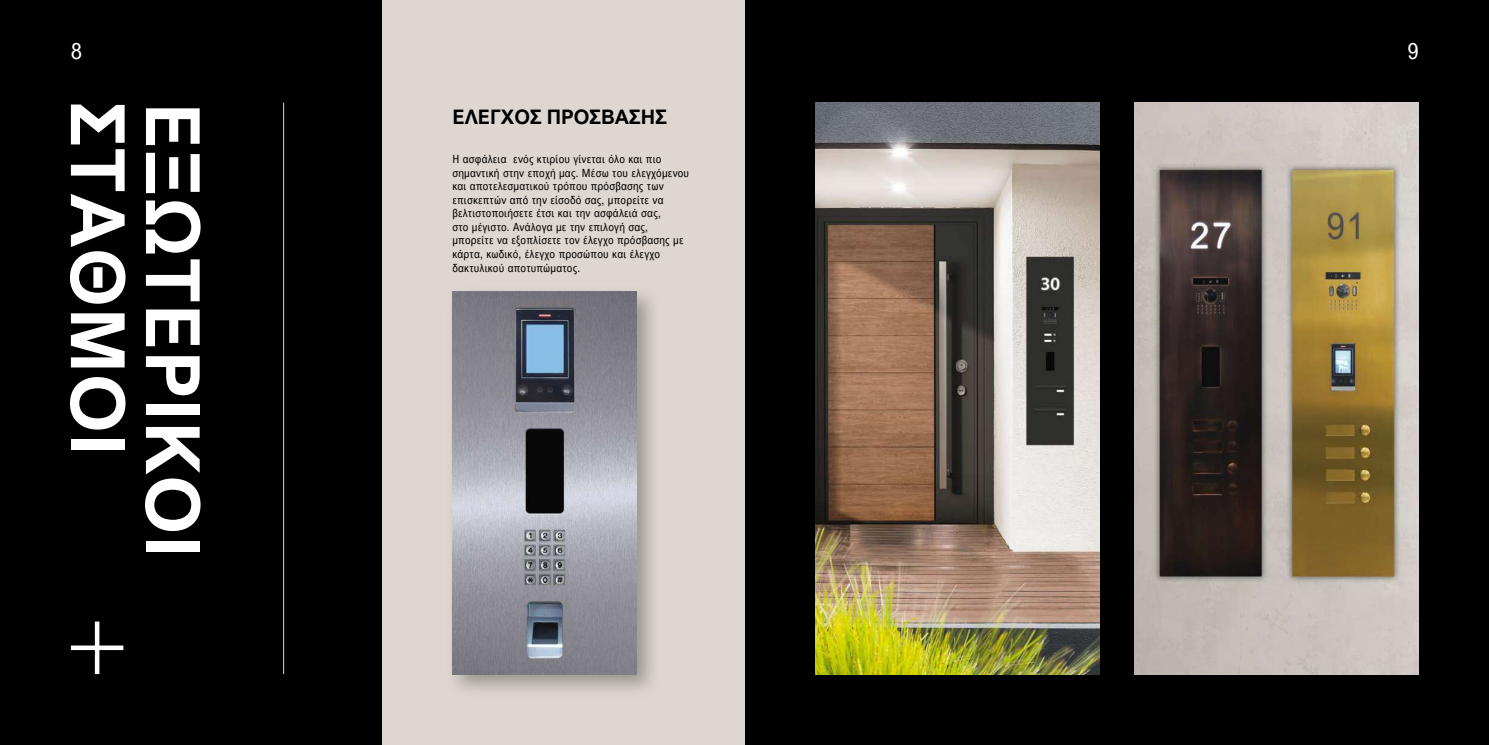
<style>
.page{position:relative;width:1489px;height:745px;background:#fff}
.page>*{position:absolute;margin:0;border:0;box-sizing:border-box;transform-origin:0 0}
.t1{font:700 75px "Arial Nova";letter-spacing:.01em;color:#fff}
.t2{font:22.5px "Arial Nova Cond";color:#fff}
.t3{font:700 20px "Arial Nova";color:#000}
.t4{font:11.25px/13.5px "Arial Nova Cond";letter-spacing:.015em;color:#000}
</style>
<div class="page">
<div style="left:0;top:0;width:1488px;height:744px;background:#000"></div>
<hr style="left:283px;top:103px;width:1px;height:570px;background:#ded6d0">
<div style="left:381px;top:0;width:363px;height:744px;background:#ded6d0"></div>
<hr style="left:95px;top:621px;width:4px;height:52px;background:#fff">
<svg style="left:71px;top:645px;width:52px;height:4px"></svg>
<svg style="left:452px;top:291px;width:201px;height:400px"></svg>
<img style="left:452px;top:291px;width:184px;height:382px">
<img style="left:815px;top:103px;width:283px;height:570px">
<img style="left:1134px;top:103px;width:283px;height:570px">
<h2 class="t2" style="left:71px;top:37px;width:13px">8</h2>
<h2 class="t2" style="left:1407px;top:37px;width:13px">9</h2>
<h1 class="t1" style="left:141px;top:103px;width:354px;rotate:90deg">ΣΤΑΘΜΟΙ</h1>
<h1 class="t1" style="left:216px;top:103px;width:455px;rotate:90deg">ΕΞΩΤΕΡΙΚΟΙ</h1>
<h3 class="t3" style="left:452px;top:105px;width:216px">ΕΛΕΓΧΟΣ ΠΡΟΣΒΑΣΗΣ</h3>
<p class="t4" style="left:452px;top:152px;width:238px">Η ασφάλεια ενός κτιρίου γίνεται όλο και πιο σημαντική στην εποχή μας. Μέσω του ελεγχόμενου και αποτελεσματικού τρόπου πρόσβασης των επισκεπτών από την είσοδό σας, μπορείτε να βελτιστοποιήσετε έτσι και την ασφάλειά σας,<br>στο μέγιστο. Ανάλογα με την επιλογή σας, μπορείτε να εξοπλίσετε τον έλεγχο πρόσβασης με κάρτα, κωδικό, έλεγχο προσώπου και έλεγχο δακτυλικού αποτυπώματος.</p>
</div>
